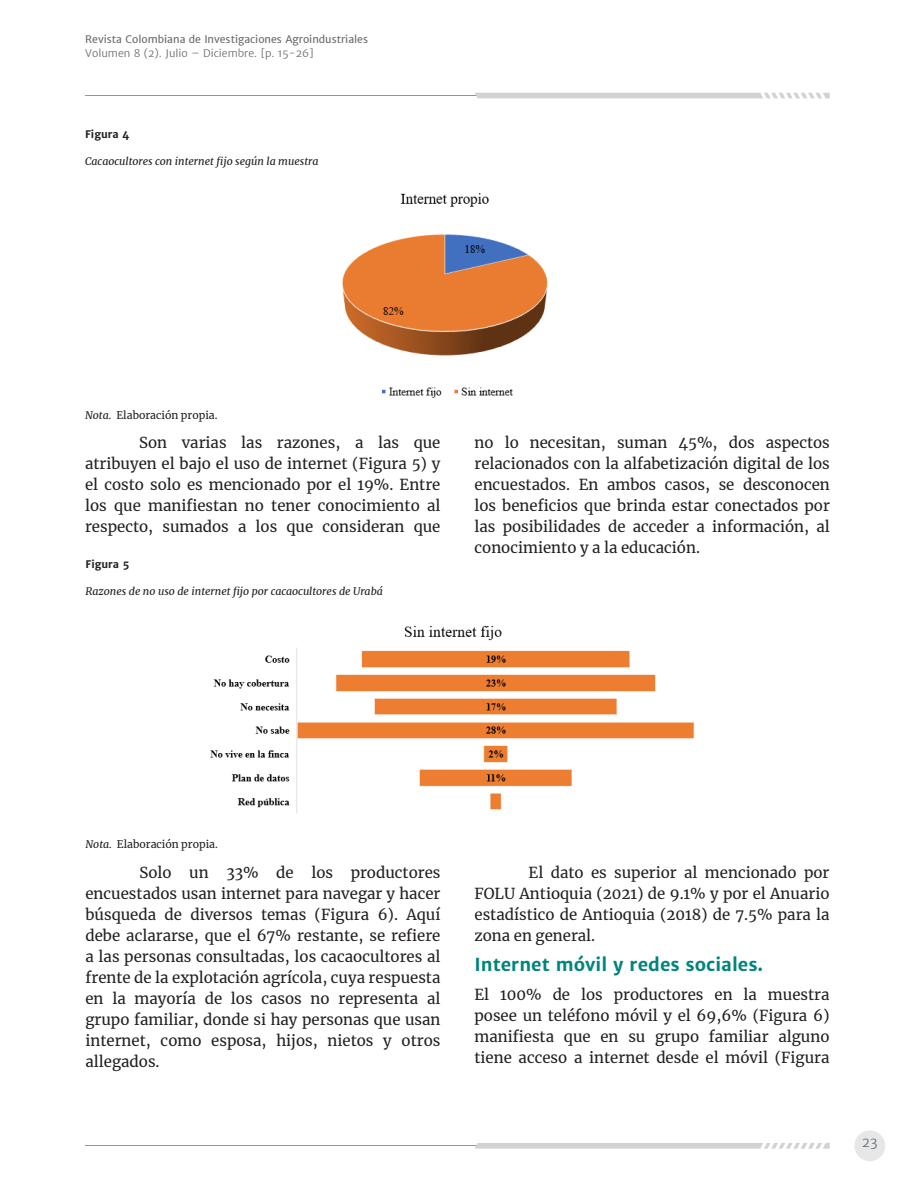
<style>
.page{position:relative;width:915px;height:1191px;background:#fff}
.page>*{position:absolute;margin:0;border:0;box-sizing:border-box;transform-origin:0 0}
.Cuerpo_parrafo___ini{font:700 18px "Merriweather Sans";color:#00857c}
.Cuerpo_parrafo___ini-2{font:15px/21px "Merriweather";color:#231f20;text-align:justify}
.t1{font:300 13.5px "Merriweather Sans";color:#6c6d70}
.figura_y_tablas{font:italic 10.5px "Merriweather";color:#231f20}
.cabezote_izq{font:10.5px "Merriweather Sans";color:#6c6d70}
.figura_y_tablas-2{font:10.5px "Merriweather";color:#231f20}
.cabezote_izq-2{font:300 10.5px "Merriweather Sans";color:#6c6d70}
.figura_y_tablas-3{font:700 10.5px "Merriweather Sans";color:#231f20}
.s1{font-style:italic}
.s2{font-family:"Merriweather Sans";font-style:italic}
</style>
<div class="page">
<div style="left:854px;top:1130px;width:30px;height:31px;background:#e6e7e9;border-radius:50%"></div>
<hr style="left:85px;top:95px;width:674px;height:1px;background:#939598">
<svg style="left:475px;top:93px;width:354px;height:5px;background:#d5d6d7"></svg>
<hr style="left:85px;top:1145px;width:674px;height:1px;background:#939598">
<svg style="left:475px;top:1143px;width:354px;height:5px;background:#d5d6d7"></svg>
<img style="left:342px;top:193px;width:206px;height:205px">
<img style="left:210px;top:625px;width:485px;height:188px">
<p class="cabezote_izq" style="left:85px;top:32px;width:284px">Revista Colombiana de Investigaciones Agroindustriales</p>
<p class="cabezote_izq-2" style="left:85px;top:46px;width:230px">Volumen 8 (2). Julio – Diciembre. [p. 15-26]</p>
<p class="figura_y_tablas-3" style="left:85px;top:127px;width:46px">Figura 4</p>
<p class="figura_y_tablas" style="left:85px;top:154px;width:235px">Cacaocultores con internet fijo según la muestra</p>
<p class="figura_y_tablas-2" style="left:85px;top:407px;width:134px"><span class="s1">Nota</span><span class="s2">.</span> Elaboración propia.</p>
<p class="Cuerpo_parrafo___ini-2" style="left:85px;top:431px;width:357px;text-indent:54px">Son varias las razones, a las que atribuyen el bajo el uso de internet (Figura 5) y el costo solo es mencionado por el 19%. Entre los que manifiestan no tener conocimiento al respecto, sumados a los que consideran que</p>
<p class="Cuerpo_parrafo___ini-2" style="left:474px;top:431px;width:357px">no lo necesitan, suman 45%, dos aspectos relacionados con la alfabetización digital de los encuestados. En ambos casos, se desconocen los beneficios que brinda estar conectados por las posibilidades de acceder a información, al conocimiento y a la educación.</p>
<p class="figura_y_tablas-3" style="left:85px;top:557px;width:45px">Figura 5</p>
<p class="figura_y_tablas" style="left:85px;top:583px;width:299px">Razones de no uso de internet fijo por cacaocultores de Urabá</p>
<p class="figura_y_tablas-2" style="left:85px;top:837px;width:134px"><span class="s1">Nota</span><span class="s2">.</span> Elaboración propia.</p>
<p class="Cuerpo_parrafo___ini-2" style="left:85px;top:862px;width:356px;text-indent:54px">Solo un 33% de los productores encuestados usan internet para navegar y hacer búsqueda de diversos temas (Figura 6). Aquí debe aclararse, que el 67% restante, se refiere a las personas consultadas, los cacaocultores al frente de la explotación agrícola, cuya respuesta en la mayoría de los casos no representa al grupo familiar, donde si hay personas que usan internet, como esposa, hijos, nietos y otros allegados.</p>
<p class="Cuerpo_parrafo___ini-2" style="left:474px;top:862px;width:356px;text-indent:54px">El dato es superior al mencionado por FOLU Antioquia (2021) de 9.1% y por el Anuario estadístico de Antioquia (2018) de 7.5% para la zona en general.</p>
<p class="Cuerpo_parrafo___ini" style="left:474px;top:952px;width:290px">Internet móvil y redes sociales.</p>
<p class="Cuerpo_parrafo___ini-2" style="left:474px;top:984px;width:356px">El 100% de los productores en la muestra posee un teléfono móvil y el 69,6% (Figura 6) manifiesta que en su grupo familiar alguno tiene acceso a internet desde el móvil (Figura</p>
<p class="t1" style="left:861px;top:1133px;width:17px">23</p>
</div>
